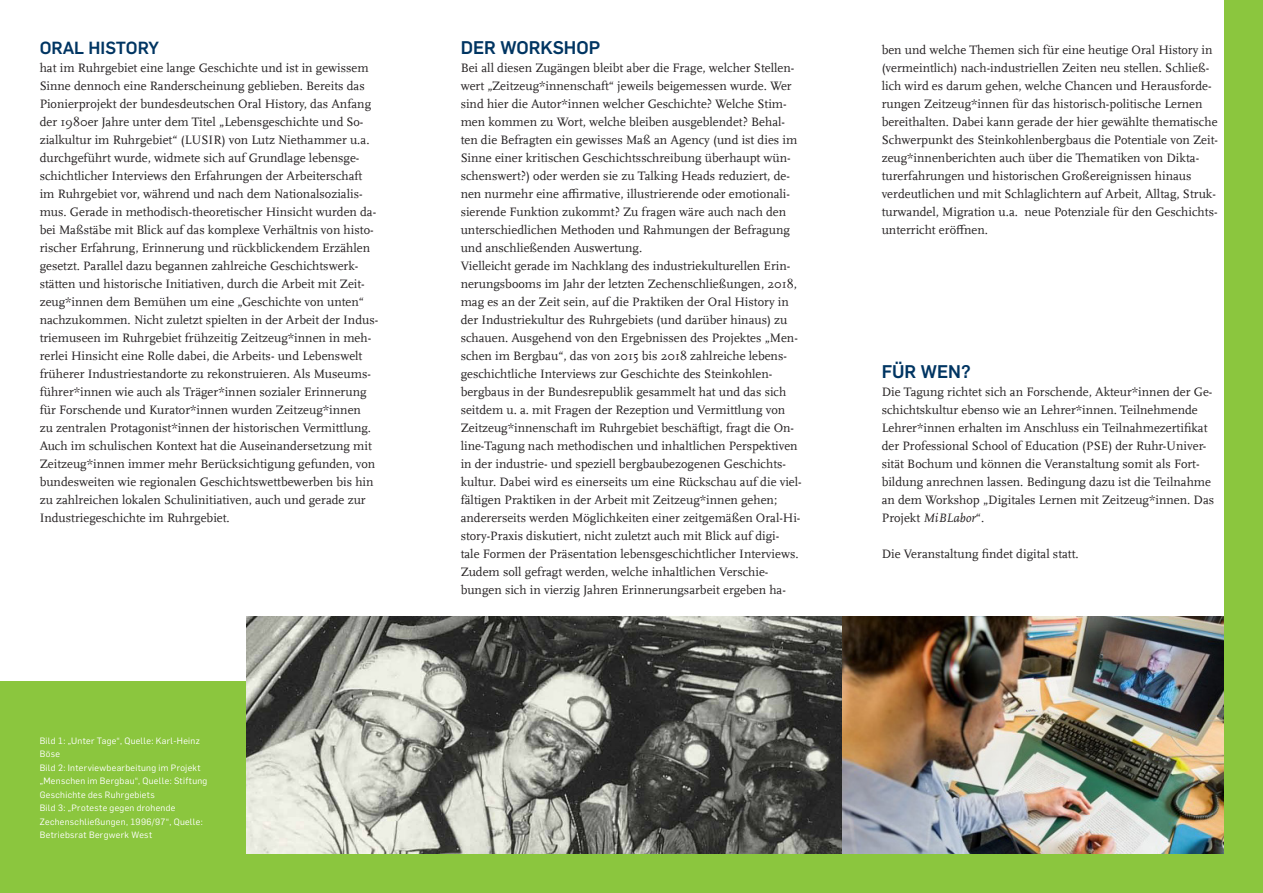
<style>
.page{position:relative;width:1263px;height:893px;background:#8bc63e}
.page>*{position:absolute;margin:0;border:0;box-sizing:border-box;transform-origin:0 0}
.Headline_Zeile1{font:700 18px "Rub Flama";color:#003562}
.Headline_Zeile1-2{font:700 17.25px "Rub Flama";color:#003562}
.Fliesstext{font:12.75px/18px "RUB Scala MZ";color:#231f20}
.B_U{font:9px/13.5px "Rub Flama";letter-spacing:.035em;color:#fff}
.s1{font-style:italic}
</style>
<div class="page">
<div style="left:0;top:0;width:1223px;height:680px;background:#fff"></div>
<img style="left:247px;top:617px;width:976px;height:236px">
<p class="Headline_Zeile1-2" style="left:40px;top:35px;width:121px">ORAL HISTORY</p>
<p class="Fliesstext" style="left:40px;top:58px;width:340px">hat im Ruhrgebiet eine lange Geschichte und ist in gewissem Sinne dennoch eine Randerscheinung geblieben. Bereits das Pionierprojekt der bundesdeutschen Oral History, das Anfang der 1980er Jahre unter dem Titel „Lebensgeschichte und So&shy;zialkultur im Ruhrgebiet“ (LUSIR) von Lutz Niethammer u.a. durchgeführt wurde, widmete sich auf Grundlage lebensge&shy;schichtlicher Interviews den Erfahrungen der Arbeiterschaft im Ruhrgebiet vor, während und nach dem Nationalsozialis&shy;mus. Gerade in methodisch-theoretischer Hinsicht wurden da&shy;bei Maßstäbe mit Blick auf das komplexe Verhältnis von histo&shy;rischer Erfahrung, Erinnerung und rückblickendem Erzählen gesetzt. Parallel dazu begannen zahlreiche Geschichtswerk&shy;stätten und historische Initiativen, durch die Arbeit mit Zeit&shy;zeug*innen dem Bemühen um eine „Geschichte von unten“ nachzukommen. Nicht zuletzt spielten in der Arbeit der Indus&shy;triemuseen im Ruhrgebiet frühzeitig Zeitzeug*innen in meh&shy;rerlei Hinsicht eine Rolle dabei, die Arbeits- und Lebenswelt früherer Industriestandorte zu rekonstruieren. Als Museums&shy;führer*innen wie auch als Träger*innen sozialer Erinnerung für Forschende und Kurator*innen wurden Zeitzeug*innen<br>zu zentralen Protagonist*innen der historischen Vermittlung.<br>Auch im schulischen Kontext hat die Auseinandersetzung mit Zeitzeug*innen immer mehr Berücksichtigung gefunden, von bundesweiten wie regionalen Geschichtswettbewerben bis hin zu zahlreichen lokalen Schulinitiativen, auch und gerade zur Industriegeschichte im Ruhrgebiet.</p>
<p class="B_U" style="left:40px;top:733px;width:162px">Bild 1: „Unter Tage“, Quelle: Karl-Heinz<br>Böse</p>
<p class="B_U" style="left:40px;top:760px;width:169px">Bild 2: Interviewbearbeitung im Projekt „Menschen im Bergbau“, Quelle: Stiftung<br>Geschichte des Ruhrgebiets</p>
<p class="B_U" style="left:40px;top:800px;width:165px">Bild 3: „Proteste gegen drohende<br>Zechenschließungen, 1996/97“, Quelle:<br>Betriebsrat Bergwerk West</p>
<p class="Headline_Zeile1" style="left:461px;top:35px;width:141px">DER WORKSHOP</p>
<p class="Fliesstext" style="left:461px;top:58px;width:338px">Bei all diesen Zugängen bleibt aber die Frage, welcher Stellen&shy;wert „Zeitzeug*innenschaft“ jeweils beigemessen wurde. Wer sind hier die Autor*innen welcher Geschichte? Welche Stim&shy;men kommen zu Wort, welche bleiben ausgeblendet? Behal&shy;ten die Befragten ein gewisses Maß an Agency (und ist dies im Sinne einer kritischen Geschichtsschreibung überhaupt wün&shy;schenswert?) oder werden sie zu Talking Heads reduziert, de&shy;nen nurmehr eine affirmative, illustrierende oder emotionali&shy;sierende Funktion zukommt? Zu fragen wäre auch nach den unterschiedlichen Methoden und Rahmungen der Befragung und anschließenden Auswertung.</p>
<p class="Fliesstext" style="left:461px;top:256px;width:343px">Vielleicht gerade im Nachklang des industriekulturellen Erin&shy;nerungsbooms im Jahr der letzten Zechenschließungen, 2018, mag es an der Zeit sein, auf die Praktiken der Oral History in der Industriekultur des Ruhrgebiets (und darüber hinaus) zu schauen. Ausgehend von den Ergebnissen des Projektes „Men&shy;schen im Bergbau“, das von 2015 bis 2018 zahlreiche lebens&shy;geschichtliche Interviews zur Geschichte des Steinkohlen&shy;bergbaus in der Bundesrepublik gesammelt hat und das sich seitdem u. a. mit Fragen der Rezeption und Vermittlung von Zeitzeug*innenschaft im Ruhrgebiet beschäftigt, fragt die On&shy;line-Tagung nach methodischen und inhaltlichen Perspektiven in der industrie- und speziell bergbaubezogenen Geschichts&shy;kultur. Dabei wird es einerseits um eine Rückschau auf die viel&shy;fältigen Praktiken in der Arbeit mit Zeitzeug*innen gehen; andererseits werden Möglichkeiten einer zeitgemäßen Oral-Hi&shy;story-Praxis diskutiert, nicht zuletzt auch mit Blick auf digi-<br>tale Formen der Präsentation lebensgeschichtlicher Interviews.<br>Zudem soll gefragt werden, welche inhaltlichen Verschie&shy;bungen sich in vierzig Jahren Erinnerungsarbeit ergeben ha-</p>
<p class="Fliesstext" style="left:882px;top:40px;width:338px">ben und welche Themen sich für eine heutige Oral History in (vermeintlich) nach-industriellen Zeiten neu stellen. Schließ&shy;lich wird es darum gehen, welche Chancen und Herausforde&shy;rungen Zeitzeug*innen für das historisch-politische Lernen bereithalten. Dabei kann gerade der hier gewählte thematische Schwerpunkt des Steinkohlenbergbaus die Potentiale von Zeit&shy;zeug*innenberichten auch über die Thematiken von Dikta&shy;turerfahrungen und historischen Großereignissen hinaus verdeutlichen und mit Schlaglichtern auf Arbeit, Alltag, Struk&shy;turwandel, Migration u.a. neue Potenziale für den Geschichts&shy;unterricht eröffnen.</p>
<p class="Headline_Zeile1" style="left:882px;top:359px;width:91px">FÜR WEN?</p>
<p class="Fliesstext" style="left:882px;top:382px;width:334px">Die Tagung richtet sich an Forschende, Akteur*innen der Ge&shy;schichtskultur ebenso wie an Lehrer*innen. Teilnehmende Lehrer*innen erhalten im Anschluss ein Teilnahmezertifikat der Professional School of Education (PSE) der Ruhr-Univer&shy;sität Bochum und können die Veranstaltung somit als Fort&shy;bildung anrechnen lassen. Bedingung dazu ist die Teilnahme an dem Workshop „Digitales Lernen mit Zeitzeug*innen. Das Projekt <span class="s1">MiBLabor</span>“.</p>
<p class="Fliesstext" style="left:882px;top:544px;width:199px">Die Veranstaltung findet digital statt.</p>
</div>
